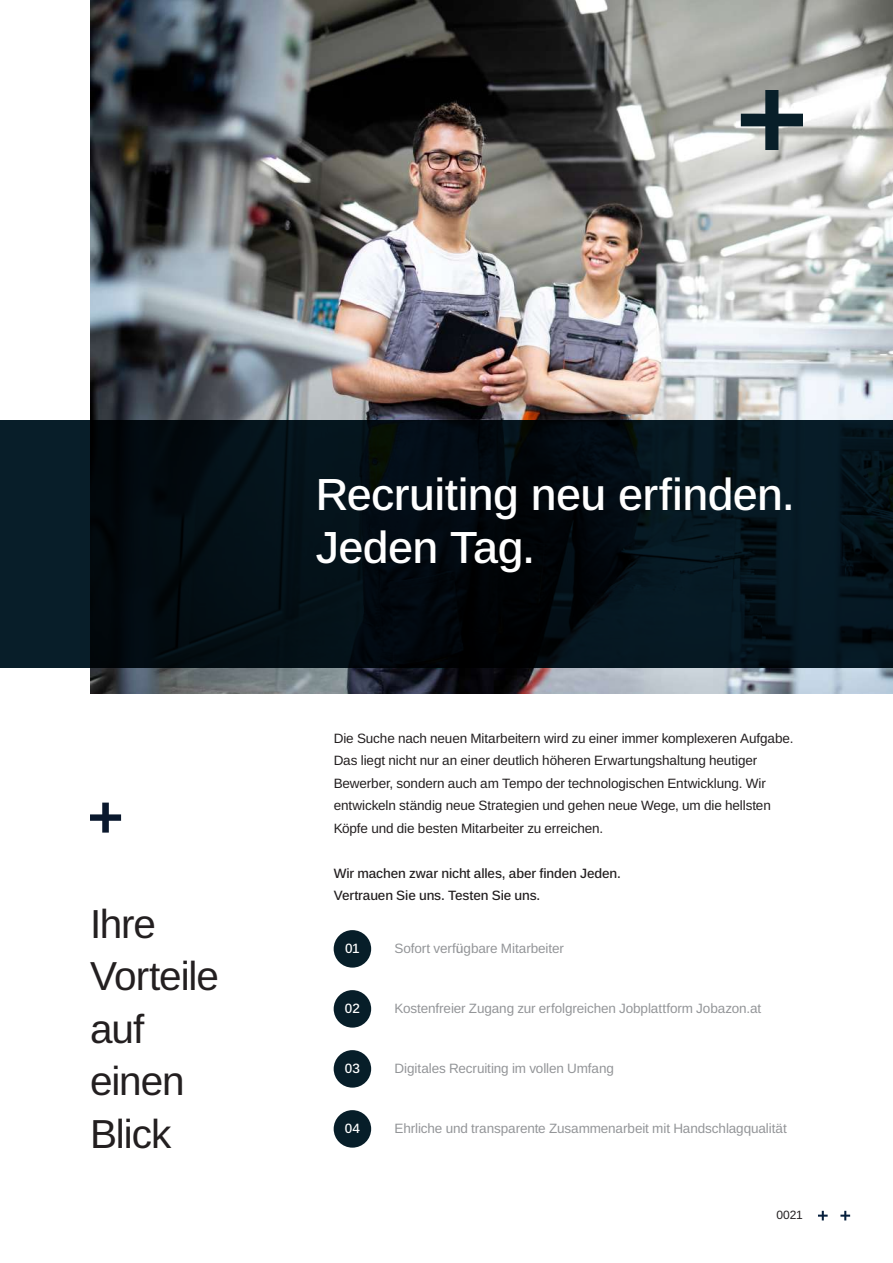
<style>
.page{position:relative;width:893px;height:1263px;background:#fff}
.page>*{position:absolute;margin:0;border:0;box-sizing:border-box;transform-origin:0 0}
.t1{font:500 45px/52.5px "Arimo";letter-spacing:-.015em;color:#fff}
.t2{font:40.5px/52.5px "Arimo";letter-spacing:-.025em;color:#231f20}
.t3{font:13.5px/22.5px "Arimo";letter-spacing:-.01em;color:#231f20}
.t4{font:13.5px "Arimo";letter-spacing:-.01em;color:#939598}
.t5{font:500 13.5px/22.5px "Arimo";letter-spacing:-.01em;color:#231f20}
.t6{font:500 13.5px "Arimo";letter-spacing:-.005em;color:#fff}
.t7{font:12px "Arimo";color:#231f20}
.s1{font-weight:500}
</style>
<div class="page">
<svg style="left:818px;top:1211px;width:10px;height:9px"></svg>
<svg style="left:840px;top:1211px;width:10px;height:9px"></svg>
<img style="left:90px;top:0;width:803px;height:693px">
<svg style="left:90px;top:803px;width:31px;height:30px"></svg>
<div style="left:334px;top:930px;width:37px;height:38px;background:#071e29;border-radius:50%"></div>
<div style="left:334px;top:990px;width:37px;height:38px;background:#071e29;border-radius:50%"></div>
<div style="left:334px;top:1050px;width:37px;height:38px;background:#071e29;border-radius:50%"></div>
<div style="left:334px;top:1110px;width:37px;height:38px;background:#071e29;border-radius:50%"></div>
<svg style="left:741px;top:90px;width:62px;height:60px;background:#80898a"></svg>
<svg style="left:0;top:420px;width:893px;height:248px;background:#031017"></svg>
<h2 class="t2" style="left:90px;top:898px;width:131px">Ihre<br>Vorteile auf einen<br>Blick</h2>
<h1 class="t1" style="left:316px;top:469px;width:480px">Recruiting neu erfinden.<br>Jeden Tag.</h1>
<p class="t3" style="left:334px;top:727px;width:461px">Die Suche nach neuen Mitarbeitern wird zu einer immer komplexeren Aufgabe.<br>Das liegt nicht nur an einer deutlich höheren Erwartungshaltung heutiger Bewerber, sondern auch am Tempo der technologischen Entwicklung. Wir entwickeln ständig neue Strategien und gehen neue Wege, um die hellsten Köpfe und die besten Mitarbeiter zu erreichen.</p>
<p class="t5" style="left:334px;top:862px;width:289px">Wir machen zwar nicht alles, aber finden Jeden.<br>Vertrauen Sie uns. Testen Sie uns.</p>
<p class="t6" style="left:345px;top:939px;width:16px">01</p>
<p class="t4" style="left:395px;top:938px;width:171px">Sofort verf<span class="s1">ü</span>gbare Mitarbeiter</p>
<p class="t6" style="left:345px;top:999px;width:16px">02</p>
<p class="t4" style="left:395px;top:998px;width:368px">Kostenfreier Zugang zur erfolgreichen Jobplattform Jobazon.at</p>
<p class="t6" style="left:345px;top:1059px;width:16px">03</p>
<p class="t4" style="left:395px;top:1058px;width:221px">Digitales Recruiting im vollen Umfang</p>
<p class="t6" style="left:345px;top:1119px;width:17px">04</p>
<p class="t4" style="left:395px;top:1118px;width:394px">Ehrliche und transparente Zusammenarbeit mit Handschlagqualität</p>
<p class="t7" style="left:776px;top:1206px;width:28px">0021</p>
</div>
